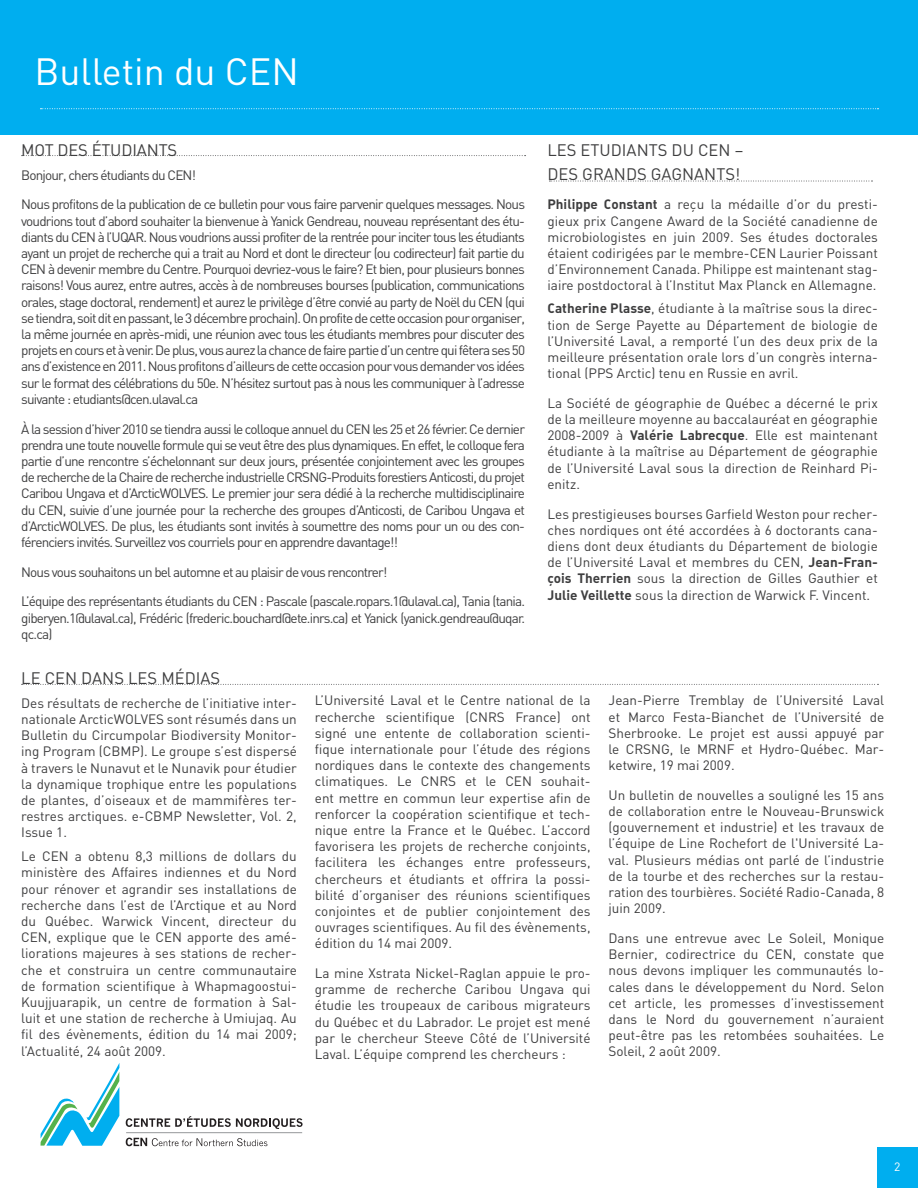
<style>
.page{position:relative;width:918px;height:1188px;background:#fff}
.page>*{position:absolute;margin:0;border:0;box-sizing:border-box;transform-origin:0 0}
.t1{font:37.5px "DIN";color:#fff}
.texte_courant{font:16.5px "DIN";color:#3e3e3f}
.Titre_Article{font:16.5px "DIN";letter-spacing:-.01em;color:#3e3e3f}
.texte_courant-2{font:13.5px/16.2px "DIN";color:#3e3e3f;text-align:justify}
.texte_courant-3{font:13.5px "DIN";letter-spacing:-.06em;color:#3e3e3f}
.t2{font:12px "DIN";color:#fff}
.s1{font-family:"DIN Bold Alternate"}
</style>
<div class="page">
<div style="left:877px;top:1147px;width:41px;height:41px;background:#00aeef"></div>
<div style="left:0;top:0;width:918px;height:135px;background:#00aeef"></div>
<svg style="left:40px;top:108px;width:839px;height:1px"></svg>
<svg style="left:41px;top:1063px;width:262px;height:83px"></svg>
<hr style="left:126px;top:1132px;width:176px;height:1px;background:#95979a">
<svg style="left:22px;top:155px;width:504px;height:1px"></svg>
<svg style="left:549px;top:181px;width:323px;height:1px"></svg>
<svg style="left:22px;top:684px;width:856px;height:1px"></svg>
<p class="t1" style="left:34px;top:48px;width:266px">Bulletin du CEN</p>
<p class="Titre_Article" style="left:21px;top:140px;width:158px">MOT DES ÉTUDIANTS</p>
<p class="texte_courant-3" style="left:21px;top:166px;width:176px">Bonjour, chers étudiants du CEN!</p>
<p class="texte_courant-2" style="left:21px;top:196px;width:505px">Nous profitons de la publication de ce bulletin pour vous faire parvenir quelques messages. Nous voudrions tout d’abord souhaiter la bienvenue à Yanick Gendreau, nouveau représentant des étu&shy;diants du CEN à l’UQAR. Nous voudrions aussi profiter de la rentrée pour inciter tous les étudiants ayant un projet de recherche qui a trait au Nord et dont le directeur (ou codirecteur) fait partie du CEN à devenir membre du Centre. Pourquoi devriez-vous le faire? Et bien, pour plusieurs bonnes raisons! Vous aurez, entre autres, accès à de nombreuses bourses (publication, communications orales, stage doctoral, rendement) et aurez le privilège d’être convié au party de Noël du CEN (qui se tiendra, soit dit en passant, le 3 décembre prochain). On profite de cette occasion pour organiser, la même journée en après-midi, une réunion avec tous les étudiants membres pour discuter des projets en cours et à venir. De plus, vous aurez la chance de faire partie d’un centre qui fêtera ses 50 ans d’existence en 2011. Nous profitons d’ailleurs de cette occasion pour vous demander vos idées sur le format des célébrations du 50e. N’hésitez surtout pas à nous les communiquer à l’adresse suivante : etudiants@cen.ulaval.ca</p>
<p class="texte_courant-2" style="left:21px;top:420px;width:505px">À la session d’hiver 2010 se tiendra aussi le colloque annuel du CEN les 25 et 26 février. Ce dernier prendra une toute nouvelle formule qui se veut être des plus dynamiques. En effet, le colloque fera partie d’une rencontre s’échelonnant sur deux jours, présentée conjointement avec les groupes de recherche de la Chaire de recherche industrielle CRSNG-Produits forestiers Anticosti, du projet Caribou Ungava et d’ArcticWOLVES. Le premier jour sera dédié à la recherche multidisciplinaire du CEN, suivie d’une journée pour la recherche des groupes d’Anticosti, de Caribou Ungava et d’ArcticWOLVES. De plus, les étudiants sont invités à soumettre des noms pour un ou des con&shy;férenciers invités. Surveillez vos courriels pour en apprendre davantage!!</p>
<p class="texte_courant-3" style="left:21px;top:563px;width:368px">Nous vous souhaitons un bel automne et au plaisir de vous rencontrer!</p>
<p class="texte_courant-2" style="left:21px;top:593px;width:505px">L’équipe des représentants étudiants du CEN : Pascale (pascale.ropars.1@ulaval.ca), Tania (tania. giberyen.1@ulaval.ca), Frédéric (frederic.bouchard@ete.inrs.ca) et Yanick (yanick.gendreau@uqar. qc.ca)</p>
<p class="texte_courant" style="left:548px;top:140px;width:197px">LES ETUDIANTS DU CEN –</p>
<p class="texte_courant" style="left:548px;top:163px;width:194px">DES GRANDS GAGNANTS!</p>
<p class="texte_courant-2" style="left:548px;top:196px;width:332px"><span class="s1">Philippe Constant</span> a reçu la médaille d’or du presti&shy;gieux prix Cangene Award de la Société canadienne de microbiologistes en juin 2009. Ses études doctorales étaient codirigées par le membre-CEN Laurier Poissant d’Environnement Canada. Philippe est maintenant stag&shy;iaire postdoctoral à l’Institut Max Planck en Allemagne.</p>
<p class="texte_courant-2" style="left:548px;top:300px;width:332px"><span class="s1">Catherine Plasse</span>, étudiante à la maîtrise sous la direc&shy;tion de Serge Payette au Département de biologie de l’Université Laval, a remporté l’un des deux prix de la meilleure présentation orale lors d’un congrès interna&shy;tional (PPS Arctic) tenu en Russie en avril.</p>
<p class="texte_courant-2" style="left:548px;top:395px;width:332px">La Société de géographie de Québec a décerné le prix de la meilleure moyenne au baccalauréat en géographie 2008-2009 à <span class="s1">Valérie Labrecque</span>. Elle est maintenant étudiante à la maîtrise au Département de géographie de l’Université Laval sous la direction de Reinhard Pi&shy;enitz.</p>
<p class="texte_courant-2" style="left:548px;top:505px;width:332px">Les prestigieuses bourses Garfield Weston pour recher&shy;ches nordiques ont été accordées à 6 doctorants cana&shy;diens dont deux étudiants du Département de biologie de l’Université Laval et membres du CEN, <span class="s1">Jean-Fran&shy;çois Therrien</span> sous la direction de Gilles Gauthier et <span class="s1">Julie Veillette</span> sous la direction de Warwick F. Vincent.</p>
<p class="texte_courant" style="left:21px;top:668px;width:201px">LE CEN DANS LES MÉDIAS</p>
<p class="texte_courant-2" style="left:21px;top:695px;width:277px">Des résultats de recherche de l’initiative inter&shy;nationale ArcticWOLVES sont résumés dans un Bulletin du Circumpolar Biodiversity Monitor&shy;ing Program (CBMP). Le groupe s’est dispersé à travers le Nunavut et le Nunavik pour étudier la dynamique trophique entre les populations de plantes, d’oiseaux et de mammifères ter&shy;restres arctiques. e-CBMP Newsletter, Vol. 2, Issue 1.</p>
<p class="texte_courant-2" style="left:21px;top:848px;width:277px">Le CEN a obtenu 8,3 millions de dollars du ministère des Affaires indiennes et du Nord pour rénover et agrandir ses installations de recherche dans l’est de l’Arctique et au Nord du Québec. Warwick Vincent, directeur du CEN, explique que le CEN apporte des amé&shy;liorations majeures à ses stations de recher&shy;che et construira un centre communautaire de formation scientifique à Whapmagoostui-Kuujjuarapik, un centre de formation à Sal&shy;luit et une station de recherche à Umiujaq. Au fil des évènements, édition du 14 mai 2009; l’Actualité, 24 août 2009.</p>
<p class="texte_courant-2" style="left:315px;top:692px;width:277px">L’Université Laval et le Centre national de la recherche scientifique (CNRS France) ont signé une entente de collaboration scienti&shy;fique internationale pour l’étude des régions nordiques dans le contexte des changements climatiques. Le CNRS et le CEN souhait&shy;ent mettre en commun leur expertise afin de renforcer la coopération scientifique et tech&shy;nique entre la France et le Québec. L’accord favorisera les projets de recherche conjoints, facilitera les échanges entre professeurs, chercheurs et étudiants et offrira la possi&shy;bilité d’organiser des réunions scientifiques conjointes et de publier conjointement des ouvrages scientifiques. Au fil des évènements, édition du 14 mai 2009.</p>
<p class="texte_courant-2" style="left:315px;top:965px;width:277px">La mine Xstrata Nickel-Raglan appuie le pro&shy;gramme de recherche Caribou Ungava qui étudie les troupeaux de caribous migrateurs du Québec et du Labrador. Le projet est mené par le chercheur Steeve Côté de l’Université Laval. L’équipe comprend les chercheurs :</p>
<p class="texte_courant-2" style="left:609px;top:692px;width:277px">Jean-Pierre Tremblay de l’Université Laval et Marco Festa-Bianchet de l’Université de Sherbrooke. Le projet est aussi appuyé par le CRSNG, le MRNF et Hydro-Québec. Mar&shy;ketwire, 19 mai 2009.</p>
<p class="texte_courant-2" style="left:609px;top:787px;width:277px">Un bulletin de nouvelles a souligné les 15 ans de collaboration entre le Nouveau-Brunswick (gouvernement et industrie) et les travaux de l’équipe de Line Rochefort de l'Université La&shy;val. Plusieurs médias ont parlé de l’industrie de la tourbe et des recherches sur la restau&shy;ration des tourbières. Société Radio-Canada, 8 juin 2009.</p>
<p class="texte_courant-2" style="left:609px;top:930px;width:277px">Dans une entrevue avec Le Soleil, Monique Bernier, codirectrice du CEN, constate que nous devons impliquer les communautés lo&shy;cales dans le développement du Nord. Selon cet article, les promesses d’investissement dans le Nord du gouvernement n’auraient peut-être pas les retombées souhaitées. Le Soleil, 2 août 2009.</p>
<p class="t2" style="left:894px;top:1160px;width:8px">2</p>
</div>
